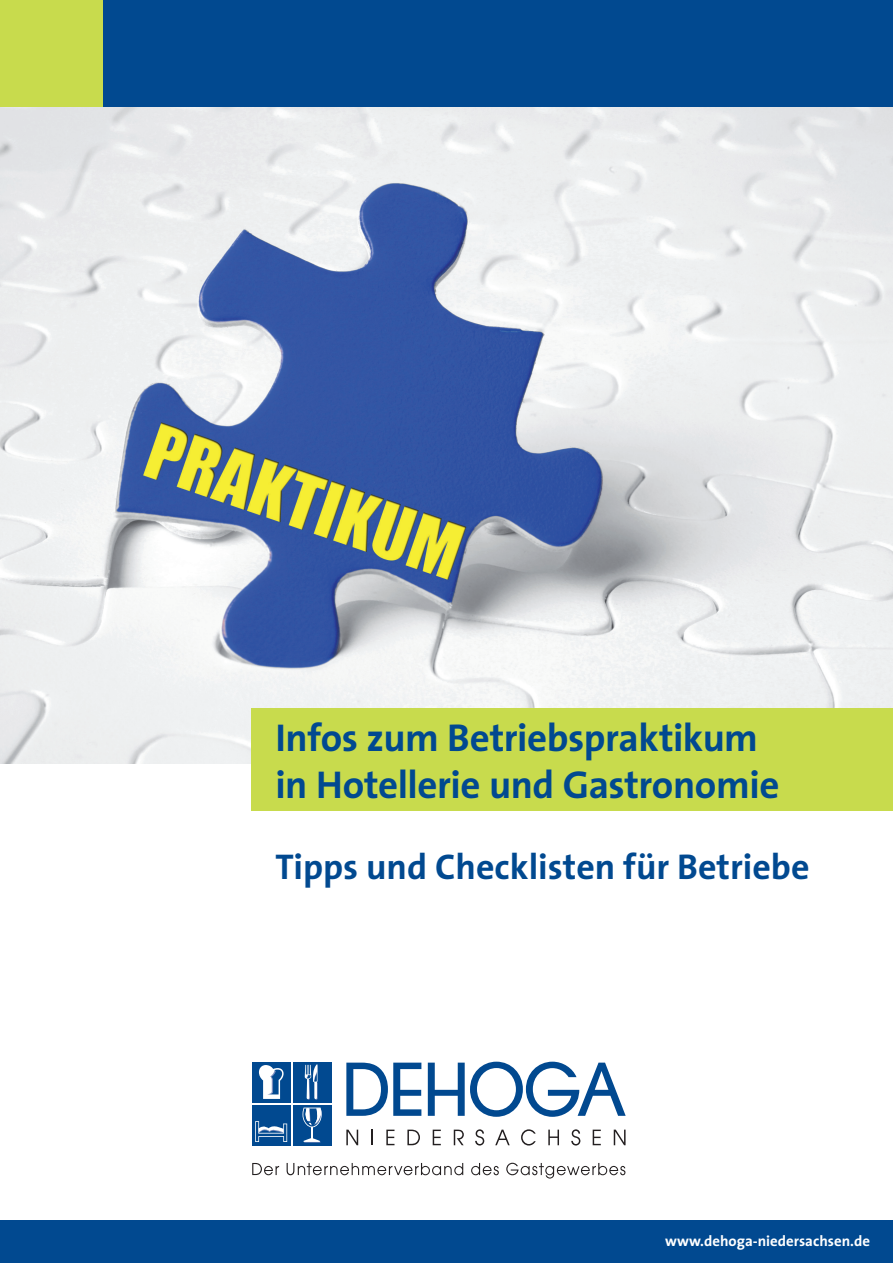
<style>
.page{position:relative;width:893px;height:1263px;background:#fff}
.page>*{position:absolute;margin:0;border:0;box-sizing:border-box;transform-origin:0 0}
.t1{font:700 39px/46.8px "The Sans";letter-spacing:-.01em;color:#014990}
.t2{font:700 36px "The Sans";color:#014990}
.t3{font:700 14.85px "The Sans";color:#fff}
</style>
<div class="page">
<img style="left:0;top:106px;width:893px;height:657px">
<div style="left:252px;top:1062px;width:38px;height:40px;background:#014990"></div>
<div style="left:293px;top:1062px;width:38px;height:40px;background:#014990"></div>
<div style="left:252px;top:1105px;width:38px;height:40px;background:#014990"></div>
<svg style="left:255px;top:1121px;width:33px;height:21px"></svg>
<div style="left:293px;top:1105px;width:38px;height:40px;background:#014990"></div>
<svg style="left:302px;top:1107px;width:20px;height:35px"></svg>
<svg style="left:258px;top:1065px;width:26px;height:34px"></svg>
<svg style="left:305px;top:1064px;width:13px;height:36px"></svg>
<svg style="left:346px;top:1062px;width:75px;height:54px"></svg>
<svg style="left:428px;top:1062px;width:198px;height:55px"></svg>
<svg style="left:252px;top:1163px;width:27px;height:12px"></svg>
<svg style="left:287px;top:1163px;width:176px;height:12px"></svg>
<svg style="left:471px;top:1163px;width:28px;height:12px"></svg>
<svg style="left:506px;top:1163px;width:119px;height:15px"></svg>
<svg style="left:346px;top:1129px;width:12px;height:16px"></svg>
<svg style="left:372px;top:1129px;width:1px;height:16px"></svg>
<svg style="left:386px;top:1129px;width:8px;height:16px"></svg>
<svg style="left:407px;top:1129px;width:13px;height:16px"></svg>
<svg style="left:433px;top:1129px;width:8px;height:16px"></svg>
<svg style="left:454px;top:1129px;width:10px;height:16px"></svg>
<svg style="left:475px;top:1129px;width:9px;height:16px"></svg>
<svg style="left:495px;top:1129px;width:15px;height:16px"></svg>
<svg style="left:521px;top:1129px;width:15px;height:16px"></svg>
<svg style="left:548px;top:1129px;width:11px;height:16px"></svg>
<svg style="left:571px;top:1129px;width:9px;height:16px"></svg>
<svg style="left:593px;top:1129px;width:8px;height:16px"></svg>
<svg style="left:614px;top:1129px;width:12px;height:16px"></svg>
<div style="left:0;top:1220px;width:893px;height:43px;background:#014990"></div>
<div style="left:251px;top:708px;width:642px;height:102px;background:#c8db4d"></div>
<div style="left:0;top:0;width:893px;height:106px;background:#014990"></div>
<div style="left:0;top:0;width:102px;height:106px;background:#c8db4d"></div>
<p class="t1" style="left:276px;top:714px;width:505px">Infos zum Betriebspraktikum in Hotellerie und Gastronomie</p>
<p class="t2" style="left:275px;top:843px;width:536px">Tipps und Checklisten für Betriebe</p>
<p class="t3" style="left:665px;top:1232px;width:206px">www.dehoga-niedersachsen.de</p>
</div>
